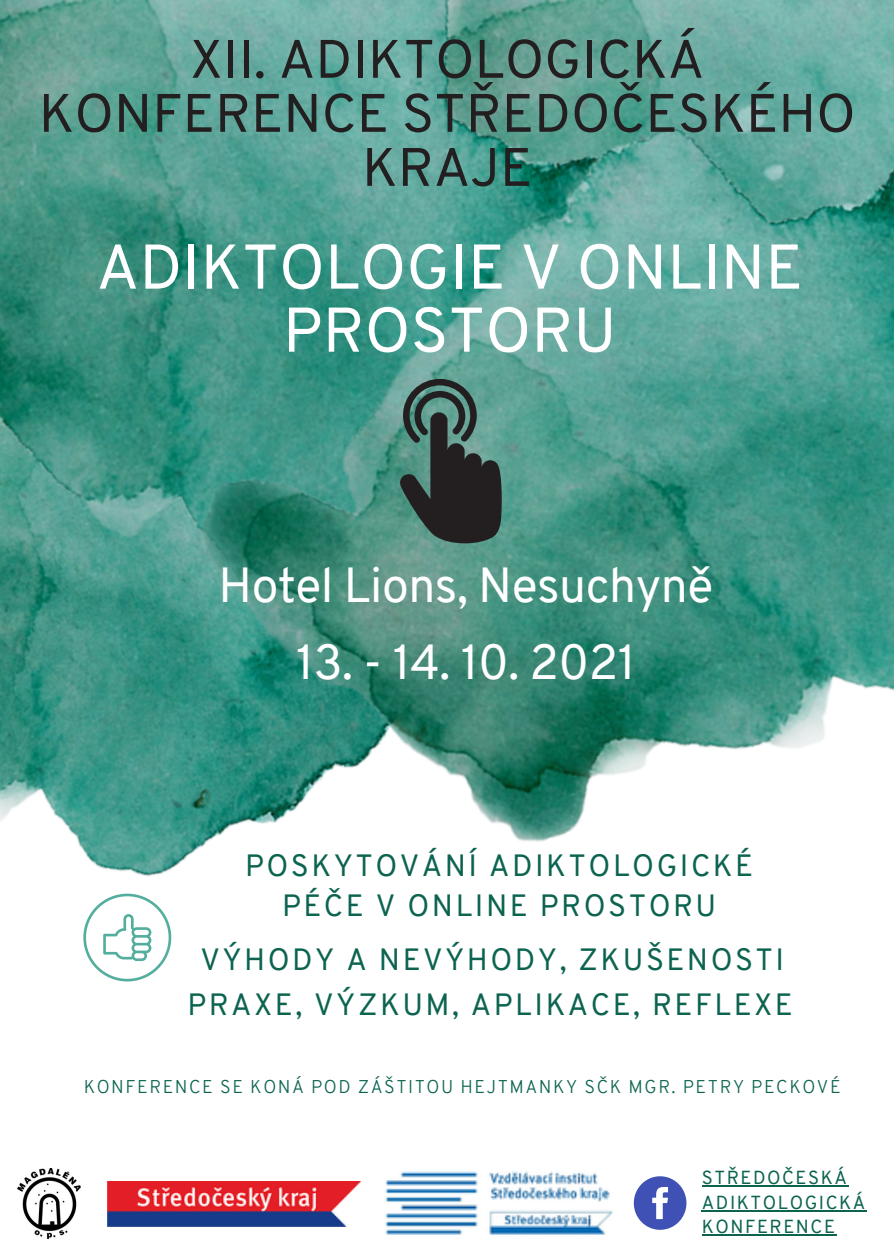
<style>
.page{position:relative;width:894px;height:1258px;background:#fff}
.page>*{position:absolute;margin:0;border:0;box-sizing:border-box;transform-origin:0 0}
.t1{font:63px/63px "Overpass";color:#fff;text-align:center}
.t2{font:54px/54px "Overpass";color:#231f20;text-align:center}
.t3{font:48px "Overpass";letter-spacing:-.01em;color:#fff}
.t4{font:30px/40.5px "Overpass";letter-spacing:.085em;color:#0c6450;text-align:center}
.t5{font:18.3px/24.6px "Overpass";letter-spacing:.085em;color:#0c6450}
.t6{font:300 18px "Overpass";letter-spacing:.085em;color:#0c6450}
</style>
<div class="page">
<img style="left:0;top:718px;width:104px;height:151px">
<img style="left:0;top:0;width:104px;height:718px">
<img style="left:104px;top:0;width:789px;height:941px">
<svg style="left:400px;top:379px;width:101px;height:164px;background:#3e5751"></svg>
<svg style="left:83px;top:893px;width:88px;height:88px"></svg>
<img style="left:17px;top:1169px;width:63px;height:70px">
<img style="left:108px;top:1181px;width:252px;height:45px">
<svg style="left:633px;top:1176px;width:53px;height:54px"></svg>
<img style="left:385px;top:1171px;width:228px;height:64px">
<hr style="left:701px;top:1185px;width:147px;height:2px;background:#0c6450">
<hr style="left:701px;top:1210px;width:165px;height:1px;background:#0c6450">
<hr style="left:701px;top:1234px;width:135px;height:2px;background:#0c6450">
<p class="t2" style="left:39px;top:37px;width:818px">XII. ADIKTOLOGICKÁ<br>KONFERENCE STŘEDOČESKÉHO<br>KRAJE</p>
<p class="t1" style="left:96px;top:241px;width:708px">ADIKTOLOGIE V ONLINE<br>PROSTORU</p>
<p class="t3" style="left:218px;top:566px;width:496px">Hotel Lions, Nesuchyně</p>
<p class="t3" style="left:296px;top:643px;width:341px">13. - 14. 10. 2021</p>
<p class="t4" style="left:245px;top:848px;width:509px">POSKYTOVÁNÍ ADIKTOLOGICKÉ<br>PÉČE V ONLINE PROSTORU</p>
<p class="t4" style="left:200px;top:943px;width:585px">VÝHODY A NEVÝHODY, ZKUŠENOSTI</p>
<p class="t4" style="left:187px;top:987px;width:606px">PRAXE, VÝZKUM, APLIKACE, REFLEXE</p>
<p class="t6" style="left:84px;top:1080px;width:758px">KONFERENCE SE KONÁ POD ZÁŠTITOU HEJTMANKY SČK MGR. PETRY PECKOVÉ</p>
<p class="t5" style="left:701px;top:1167px;width:165px">STŘEDOČESKÁ<br>ADIKTOLOGICKÁ<br>KONFERENCE</p>
</div>
